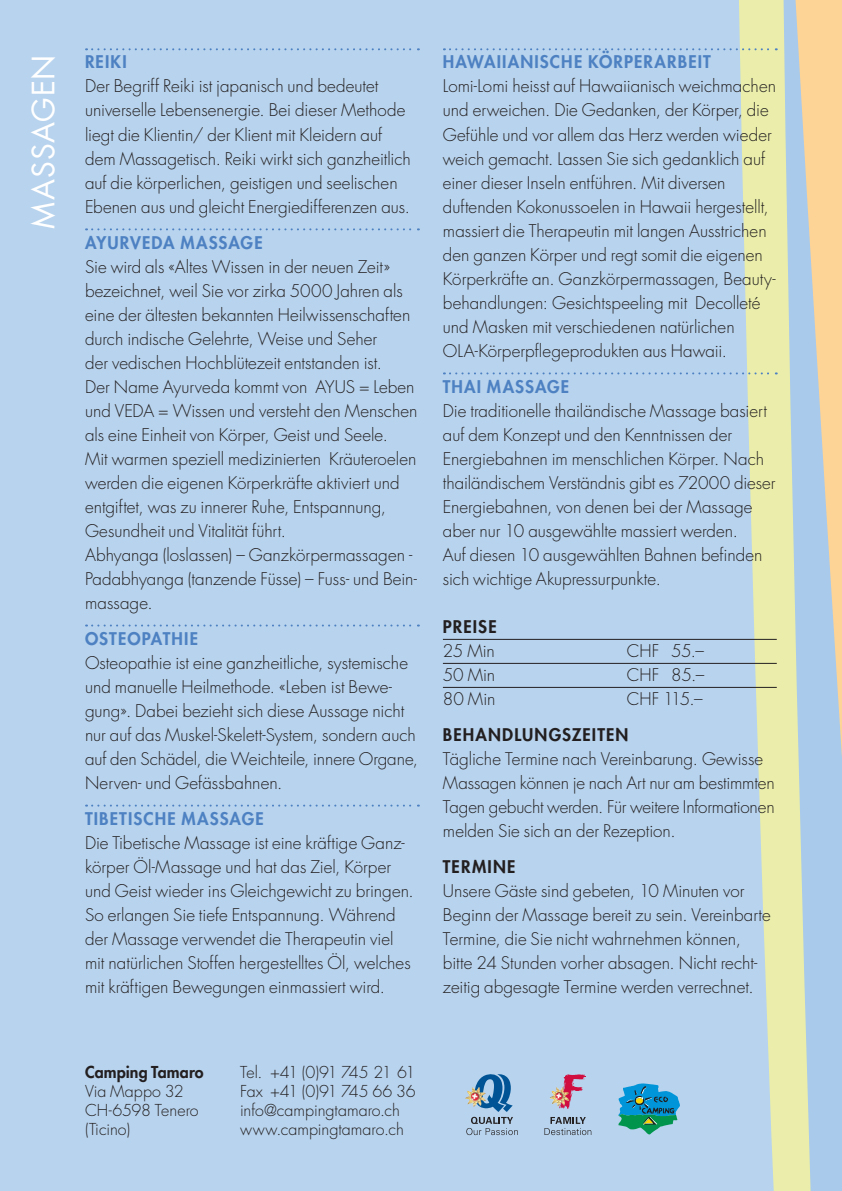
<style>
.page{position:relative;width:842px;height:1191px;background:#b8d3ed}
.page>*{position:absolute;margin:0;border:0;box-sizing:border-box;transform-origin:0 0}
.t1{font:30px "Futura LT";letter-spacing:.02em;color:#fff}
.testo_ok{font:300 17px/24px "Futura LT";color:#231f20}
.titolo_ok{font:800 17px "Futura LT";letter-spacing:.065em;color:#4d81c2}
.titolo_ok-2{font:800 17px "Futura LT";letter-spacing:.065em;color:#231f20}
.t2{font:300 16px "Futura LT";color:#231f20}
.t3{font:300 16px "Futura LT";letter-spacing:-.095em;color:#231f20}
.t4{font:800 16px "Futura LT";letter-spacing:.005em;color:#231f20}
</style>
<div class="page">
<svg style="left:600px;top:0;width:242px;height:1191px"></svg>
<hr style="left:838px;top:0;width:4px;height:329px;background:#fed396">
<svg style="left:86px;top:48px;width:333px;height:2px"></svg>
<svg style="left:86px;top:228px;width:333px;height:2px"></svg>
<svg style="left:86px;top:624px;width:333px;height:2px"></svg>
<svg style="left:86px;top:804px;width:333px;height:2px"></svg>
<svg style="left:444px;top:48px;width:333px;height:2px"></svg>
<svg style="left:444px;top:372px;width:333px;height:2px"></svg>
<hr style="left:443px;top:639px;width:334px;height:1px;background:#231f20">
<hr style="left:443px;top:663px;width:334px;height:1px;background:#231f20">
<hr style="left:443px;top:687px;width:334px;height:1px;background:#231f20">
<svg style="left:466px;top:1074px;width:52px;height:61px"></svg>
<img style="left:465px;top:1087px;width:21px;height:19px">
<svg style="left:559px;top:1074px;width:27px;height:35px"></svg>
<img style="left:550px;top:1087px;width:19px;height:19px">
<svg style="left:544px;top:1117px;width:47px;height:18px"></svg>
<svg style="left:618px;top:1083px;width:62px;height:51px"></svg>
<p class="t1" style="left:24px;top:229px;width:175px;rotate:-90deg">MASSAGEN</p>
<p class="titolo_ok" style="left:85px;top:51px;width:43px">REIKI</p>
<p class="testo_ok" style="left:85px;top:75px;width:327px">Der Begriff Reiki ist japanisch und bedeutet universelle Lebensenergie. Bei dieser Methode liegt die Klientin/ der Klient mit Kleidern auf dem Massagetisch. Reiki wirkt sich ganzheitlich auf die körperlichen, geistigen und seelischen Ebenen aus und gleicht Energiedifferenzen aus.</p>
<p class="titolo_ok" style="left:85px;top:231px;width:179px">AYURVEDA MASSAGE</p>
<p class="testo_ok" style="left:85px;top:255px;width:307px">Sie wird als «Altes Wissen in der neuen Zeit»</p>
<p class="testo_ok" style="left:85px;top:279px;width:327px">bezeichnet, weil Sie vor zirka 5000 Jahren als eine der ältesten bekannten Heilwissenschaften durch indische Gelehrte, Weise und Seher</p>
<p class="testo_ok" style="left:85px;top:351px;width:298px">der vedischen Hochblütezeit entstanden ist.</p>
<p class="testo_ok" style="left:85px;top:375px;width:334px">Der Name Ayurveda kommt von AYUS = Leben und VEDA = Wissen und versteht den Menschen als eine Einheit von Körper, Geist und Seele.</p>
<p class="testo_ok" style="left:85px;top:447px;width:333px">Mit warmen speziell medizinierten Kräuteroelen werden die eigenen Körperkräfte aktiviert und entgiftet, was zu innerer Ruhe, Entspannung,</p>
<p class="testo_ok" style="left:85px;top:519px;width:202px">Gesundheit und Vitalität führt.</p>
<p class="testo_ok" style="left:85px;top:543px;width:333px">Abhyanga (loslassen) – Ganzkörpermassagen -<br>Padabhyanga (tanzende Füsse) – Fuss- und Bein&shy;massage.</p>
<p class="titolo_ok" style="left:85px;top:627px;width:115px">OSTEOPATHIE</p>
<p class="testo_ok" style="left:85px;top:651px;width:335px">Osteopathie ist eine ganzheitliche, systemische und manuelle Heilmethode. «Leben ist Bewe&shy;gung». Dabei bezieht sich diese Aussage nicht nur auf das Muskel-Skelett-System, sondern auch auf den Schädel, die Weichteile, innere Organe, Nerven- und Gefässbahnen.</p>
<p class="titolo_ok" style="left:85px;top:807px;width:180px">TIBETISCHE MASSAGE</p>
<p class="testo_ok" style="left:85px;top:831px;width:330px">Die Tibetische Massage ist eine kräftige Ganz&shy;körper Öl-Massage und hat das Ziel, Körper und Geist wieder ins Gleichgewicht zu bringen.<br>So erlangen Sie tiefe Entspannung. Während der Massage verwendet die Therapeutin viel mit natürlichen Stoffen hergestelltes Öl, welches mit kräftigen Bewegungen einmassiert wird.</p>
<p class="titolo_ok" style="left:443px;top:51px;width:269px">HAWAIIANISCHE KÖRPERARBEIT</p>
<p class="testo_ok" style="left:443px;top:75px;width:335px">Lomi-Lomi heisst auf Hawaiianisch weichmachen und erweichen. Die Gedanken, der Körper, die Gefühle und vor allem das Herz werden wieder weich gemacht. Lassen Sie sich gedanklich auf einer dieser Inseln entführen. Mit diversen</p>
<p class="testo_ok" style="left:443px;top:195px;width:334px">duftenden Kokonussoelen in Hawaii hergestellt, massiert die Therapeutin mit langen Ausstrichen den ganzen Körper und regt somit die eigenen Körperkräfte an. Ganzkörpermassagen, Beauty&shy;behandlungen: Gesichtspeeling mit Decolleté und Masken mit verschiedenen natürlichen OLA-Körperpflegeprodukten aus Hawaii.</p>
<p class="titolo_ok" style="left:443px;top:375px;width:128px">THAI MASSAGE</p>
<p class="testo_ok" style="left:443px;top:399px;width:334px">Die traditionelle thailändische Massage basiert auf dem Konzept und den Kenntnissen der Energiebahnen im menschlichen Körper. Nach thailändischem Verständnis gibt es 72000 dieser Energiebahnen, von denen bei der Massage aber nur 10 ausgewählte massiert werden.<br>Auf diesen 10 ausgewählten Bahnen befinden sich wichtige Akupressurpunkte.</p>
<p class="titolo_ok-2" style="left:443px;top:615px;width:55px">PREISE</p>
<p class="testo_ok" style="left:443px;top:639px;width:54px">25 Min</p>
<p class="testo_ok" style="left:627px;top:639px;width:79px">CHF 55.–</p>
<p class="testo_ok" style="left:443px;top:663px;width:54px">50 Min</p>
<p class="testo_ok" style="left:627px;top:663px;width:79px">CHF 85.–</p>
<p class="testo_ok" style="left:443px;top:687px;width:54px">80 Min</p>
<p class="testo_ok" style="left:627px;top:687px;width:77px">CHF 115.–</p>
<p class="titolo_ok-2" style="left:443px;top:723px;width:187px">BEHANDLUNGSZEITEN</p>
<p class="testo_ok" style="left:443px;top:747px;width:333px">Tägliche Termine nach Vereinbarung. Gewisse<br>Massagen können je nach Art nur am bestimmten</p>
<p class="testo_ok" style="left:443px;top:795px;width:333px">Tagen gebucht werden. Für weitere Informationen melden Sie sich an der Rezeption.</p>
<p class="titolo_ok-2" style="left:443px;top:855px;width:74px">TERMINE</p>
<p class="testo_ok" style="left:443px;top:879px;width:329px">Unsere Gäste sind gebeten, 10 Minuten vor Beginn der Massage bereit zu sein. Vereinbarte Termine, die Sie nicht wahrnehmen können, bitte 24 Stunden vorher absagen. Nicht recht&shy;zeitig abgesagte Termine werden verrechnet.</p>
<p class="t4" style="left:85px;top:1061px;width:120px">Camping Tamaro</p>
<p class="t2" style="left:85px;top:1081px;width:100px">Via Mappo 32</p>
<p class="t2" style="left:85px;top:1100px;width:115px">CH-6598 Tenero</p>
<p class="t2" style="left:85px;top:1119px;width:47px">(Ticino)</p>
<p class="t3" style="left:240px;top:1062px;width:177px">Tel. +41 (0)91 745 21 61</p>
<p class="t2" style="left:240px;top:1081px;width:177px">Fax +41 (0)91 745 66 36</p>
<p class="t2" style="left:240px;top:1100px;width:162px">info@campingtamaro.ch</p>
<p class="t2" style="left:240px;top:1119px;width:165px">www.campingtamaro.ch</p>
</div>
